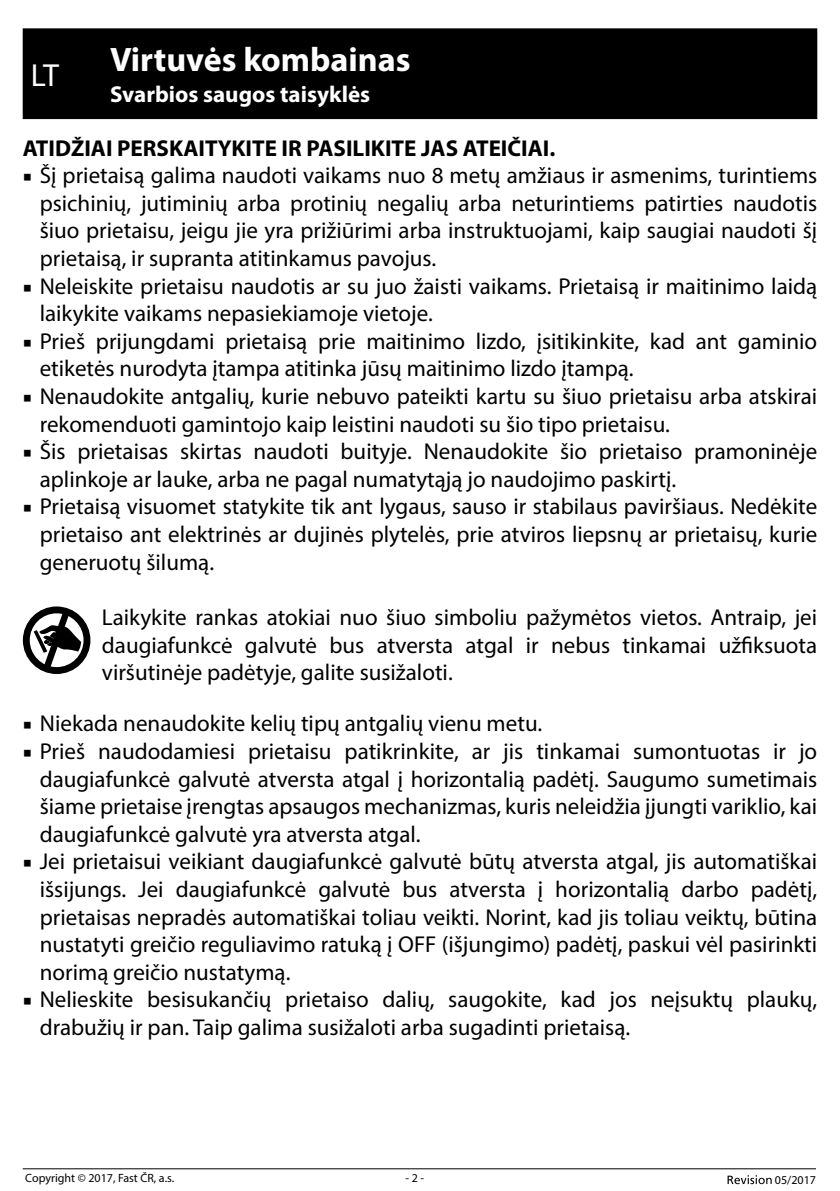
<style>
.page{position:relative;width:840px;height:1191px;background:#fff}
.page>*{position:absolute;margin:0;border:0;box-sizing:border-box;transform-origin:0 0}
.t1{font:700 34px "Myriad Pro";color:#fff}
.t2{font:32px "Myriad Pro";color:#fff}
.t3{font:23px/27.6px "Myriad Pro";color:#000;text-align:justify}
.t4{font:700 23px "Myriad Pro";color:#000}
.t5{font:700 23px "Myriad Pro";color:#fff}
.t6{font:12px "Myriad Pro";color:#000}
.s1{font-family:"Minion Pro"}
</style>
<div class="page">
<svg style="left:727px;top:1175px;width:44px;height:9px"></svg>
<hr style="left:23px;top:1168px;width:792px;height:1px;background:#000">
<div style="left:23px;top:28px;width:793px;height:91px;background:#000"></div>
<svg style="left:23px;top:606px;width:67px;height:68px"></svg>
<h1 class="t1" style="left:110px;top:37px;width:302px">Virtuvės kombainas</h1>
<p class="t5" style="left:110px;top:79px;width:261px">Svarbios saugos taisyklės</p>
<p class="t4" style="left:23px;top:133px;width:534px">ATIDŽIAI PERSKAITYKITE IR PASILIKITE JAS ATEIČIAI.</p>
<p class="t3" style="left:40px;top:161px;width:778px;text-indent:-17px"><span class="s1">■</span> Šį prietaisą galima naudoti vaikams nuo 8 metų amžiaus ir asmenims, turintiems psichinių, jutiminių arba protinių negalių arba neturintiems patirties naudotis šiuo prietaisu, jeigu jie yra prižiūrimi arba instruktuojami, kaip saugiai naudoti šį prietaisą, ir supranta atitinkamus pavojus.</p>
<p class="t3" style="left:40px;top:272px;width:778px;text-indent:-17px"><span class="s1">■</span> Neleiskite prietaisu naudotis ar su juo žaisti vaikams. Prietaisą ir maitinimo laidą laikykite vaikams nepasiekiamoje vietoje.</p>
<p class="t3" style="left:40px;top:327px;width:778px;text-indent:-17px"><span class="s1">■</span> Prieš prijungdami prietaisą prie maitinimo lizdo, įsitikinkite, kad ant gaminio etiketės nurodyta įtampa atitinka jūsų maitinimo lizdo įtampą.</p>
<p class="t3" style="left:40px;top:382px;width:778px;text-indent:-17px"><span class="s1">■</span> Nenaudokite antgalių, kurie nebuvo pateikti kartu su šiuo prietaisu arba atskirai rekomenduoti gamintojo kaip leistini naudoti su šio tipo prietaisu.</p>
<p class="t3" style="left:40px;top:437px;width:778px;text-indent:-17px"><span class="s1">■</span> Šis prietaisas skirtas naudoti buityje. Nenaudokite šio prietaiso pramoninėje aplinkoje ar lauke, arba ne pagal numatytąją jo naudojimo paskirtį.</p>
<p class="t3" style="left:40px;top:492px;width:778px;text-indent:-17px"><span class="s1">■</span> Prietaisą visuomet statykite tik ant lygaus, sauso ir stabilaus paviršiaus. Nedėkite prietaiso ant elektrinės ar dujinės plytelės, prie atviros liepsnų ar prietaisų, kurie generuotų šilumą.</p>
<p class="t3" style="left:102px;top:603px;width:716px">Laikykite rankas atokiai nuo šiuo simboliu pažymėtos vietos. Antraip, jei daugiafunkcė galvutė bus atversta atgal ir nebus tinkamai užfiksuota viršutinėje padėtyje, galite susižaloti.</p>
<p class="t3" style="left:23px;top:709px;width:521px"><span class="s1">■</span> Niekada nenaudokite kelių tipų antgalių vienu metu.</p>
<p class="t3" style="left:40px;top:737px;width:778px;text-indent:-17px"><span class="s1">■</span> Prieš naudodamiesi prietaisu patikrinkite, ar jis tinkamai sumontuotas ir jo daugiafunkcė galvutė atversta atgal į horizontalią padėtį. Saugumo sumetimais šiame prietaise įrengtas apsaugos mechanizmas, kuris neleidžia įjungti variklio, kai daugiafunkcė galvutė yra atversta atgal.</p>
<p class="t3" style="left:40px;top:847px;width:778px;text-indent:-17px"><span class="s1">■</span> Jei prietaisui veikiant daugiafunkcė galvutė būtų atversta atgal, jis automatiškai išsijungs. Jei daugiafunkcė galvutė bus atversta į horizontalią darbo padėtį, prietaisas nepradės automatiškai toliau veikti. Norint, kad jis toliau veiktų, būtina nustatyti greičio reguliavimo ratuką į OFF (išjungimo) padėtį, paskui vėl pasirinkti norimą greičio nustatymą.</p>
<p class="t3" style="left:40px;top:985px;width:778px;text-indent:-17px"><span class="s1">■</span> Nelieskite besisukančių prietaiso dalių, saugokite, kad jos neįsuktų plaukų, drabužių ir pan. Taip galima susižaloti arba sugadinti prietaisą.</p>
<h2 class="t2" style="left:31px;top:55px;width:30px">LT</h2>
<p class="t6" style="left:25px;top:1170px;width:150px">Copyright © 2017, Fast ČR, a.s.</p>
<p class="t6" style="left:405px;top:1170px;width:20px">- 2 -</p>
<p class="t6" style="left:774px;top:1172px;width:43px">05/2017</p>
</div>
